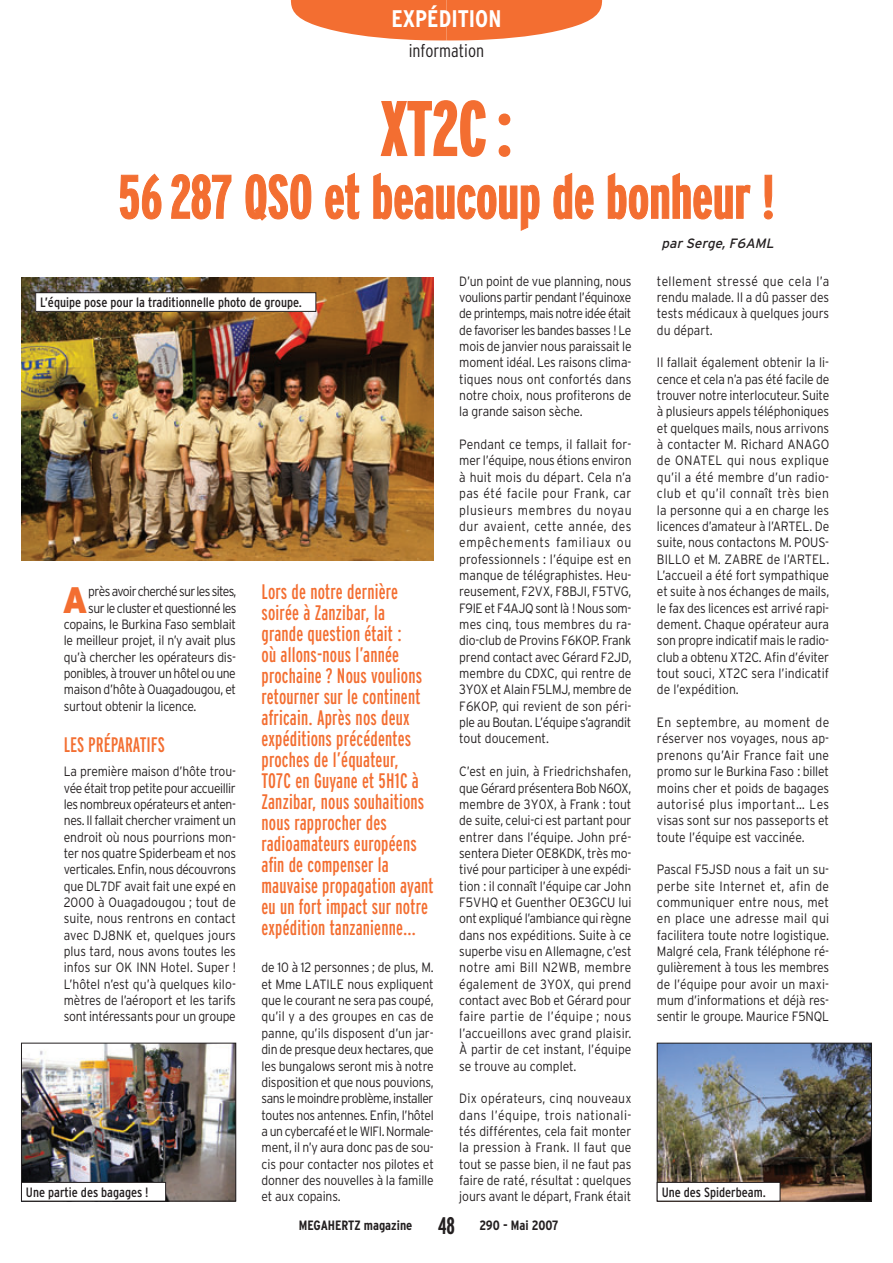
<style>
.page{position:relative;width:893px;height:1263px;background:#fff}
.page>*{position:absolute;margin:0;border:0;box-sizing:border-box;transform-origin:0 0}
.t1{font:700 extra-condensed 76.5px "Interstate";color:#f36e31}
.t2{font:700 extra-condensed 61.5px "Interstate";color:#f36e31}
.t3{font:900 36.9px "Interstate";color:#f36e31;scale:.9 1}
.t4{font:700 condensed 24px "Interstate";color:#fff}
.t5{font:700 extra-condensed 24px "Interstate";color:#231f20}
.t6{font:extra-condensed 21px/21px "Interstate";letter-spacing:.01em;color:#f36e31}
.t7{font:300 condensed 18px "Interstate";color:#231f20}
.t8{font:300 13.5px/16.4px "Interstate";letter-spacing:-.01em;color:#231f20;text-align:justify;scale:.9 1}
.t9{font:condensed 13.5px "Interstate";color:#231f20}
.t10{font:300 13.5px "Interstate";letter-spacing:-.035em;color:#231f20;scale:.9 1}
.t11{font:700 condensed 13.5px "Interstate";color:#231f20}
.t12{font:300 13.5px "Interstate";letter-spacing:-.05em;color:#231f20;scale:.9 1}
.t13{font:300 13.5px "Interstate";letter-spacing:-.04em;color:#231f20;scale:.9 1}
.t14{font:italic 13.5px "Interstate";color:#231f20}
</style>
<div class="page">
<svg style="left:291px;top:0;width:311px;height:41px"></svg>
<svg style="left:380px;top:100px;width:106px;height:57px"></svg>
<svg style="left:498px;top:113px;width:13px;height:44px"></svg>
<svg style="left:119px;top:173px;width:43px;height:47px"></svg>
<svg style="left:171px;top:174px;width:61px;height:46px"></svg>
<svg style="left:245px;top:174px;width:67px;height:47px"></svg>
<svg style="left:325px;top:172px;width:35px;height:48px"></svg>
<svg style="left:373px;top:172px;width:167px;height:59px"></svg>
<svg style="left:553px;top:172px;width:41px;height:48px"></svg>
<svg style="left:607px;top:172px;width:144px;height:48px"></svg>
<svg style="left:763px;top:174px;width:10px;height:46px"></svg>
<img style="left:21px;top:278px;width:413px;height:283px">
<div style="left:36px;top:293px;width:280px;height:18px;background:#fff"></div>
<div style="left:35px;top:292px;width:281px;height:20px;border:1px solid #231f20"></div>
<img style="left:23px;top:1045px;width:211px;height:154px">
<div style="left:21px;top:1043px;width:215px;height:158px;border:1px solid #231f20"></div>
<div style="left:21px;top:1182px;width:145px;height:19px;background:#fff"></div>
<div style="left:21px;top:1182px;width:145px;height:19px;border:1px solid #231f20"></div>
<img style="left:659px;top:1045px;width:211px;height:154px">
<div style="left:657px;top:1043px;width:215px;height:158px;border:1px solid #231f20"></div>
<div style="left:657px;top:1182px;width:123px;height:19px;background:#fff"></div>
<div style="left:657px;top:1182px;width:123px;height:19px;border:1px solid #231f20"></div>
<h3 class="t4" style="left:392px;top:5px;width:111px">expédition</h3>
<h3 class="t7" style="left:409px;top:41px;width:77px">information</h3>
<h1 class="t1" style="left:381px;top:86px;width:133px">XT2C :</h1>
<h2 class="t2" style="left:118px;top:163px;width:658px">56 287 QSO et beaucoup de bonheur !</h2>
<p class="t14" style="left:662px;top:236px;width:117px">parSerge,F6AML</p>
<p class="t8" style="left:657px;top:273px;width:193px">tellement stressé que cela l’a rendu malade. Il a dû passer des tests médicaux à quelques jours du départ.</p>
<p class="t8" style="left:657px;top:354px;width:193px">Il fallait également obtenir la li&shy;cence et cela n’a pas été facile de trouver notre interlocuteur. Suite à plusieurs appels téléphoniques et quelques mails, nous arrivons à contacter M. Richard ANAGO de ONATEL qui nous explique qu’il a été membre d’un radio&shy;club et qu’il connaît très bien la personne qui a en charge les licences d’amateur à l’ARTEL. De suite, nous contactons M. POUS-BILLO et M. ZABRE de l’ARTEL.<br>L’accueil a été fort sympathique et suite à nos échanges de mails, le fax des licences est arrivé rapi&shy;dement. Chaque opérateur aura son propre indicatif mais le radio&shy;club a obtenu XT2C. Afin d’éviter tout souci, XT2C sera l’indicatif de l’expédition.</p>
<p class="t8" style="left:657px;top:714px;width:193px">En septembre, au moment de réserver nos voyages, nous ap&shy;prenons qu’Air France fait une promo sur le Burkina Faso : billet moins cher et poids de bagages autorisé plus important… Les visas sont sur nos passeports et toute l’équipe est vaccinée.</p>
<p class="t8" style="left:657px;top:861px;width:193px">Pascal F5JSD nous a fait un su&shy;perbe site Internet et, afin de communiquer entre nous, met en place une adresse mail qui facilitera toute notre logistique.<br>Malgré cela, Frank téléphone ré&shy;gulièrement à tous les membres de l’équipe pour avoir un maxi&shy;mum d’informations et déjà res&shy;sentir le groupe. Maurice F5NQL</p>
<p class="t8" style="left:459px;top:273px;width:193px">D’un point de vue planning, nous voulions partir pendant l’équinoxe de printemps, mais notre idée était de favoriser les bandes basses ! Le mois de janvier nous paraissait le moment idéal. Les raisons clima&shy;tiques nous ont confortés dans notre choix, nous profiterons de la grande saison sèche.</p>
<p class="t8" style="left:459px;top:436px;width:193px">Pendant ce temps, il fallait for&shy;mer l’équipe, nous étions environ à huit mois du départ. Cela n’a pas été facile pour Frank, car plusieurs membres du noyau dur avaient, cette année, des empêchements familiaux ou professionnels : l’équipe est en manque de télégraphistes. Heu&shy;reusement, F2VX, F8BJI, F5TVG, F9IE et F4AJQ sont là ! Nous som&shy;mes cinq, tous membres du ra&shy;dio-club de Provins F6KOP. Frank prend contact avec Gérard F2JD, membre du CDXC, qui rentre de 3Y0X et Alain F5LMJ, membre de F6KOP, qui revient de son péri&shy;ple au Boutan. L’équipe s’agrandit tout doucement.</p>
<p class="t8" style="left:459px;top:763px;width:193px">C’est en juin, à Friedrichshafen, que Gérard présentera Bob N6OX, membre de 3Y0X, à Frank : tout de suite, celui-ci est partant pour entrer dans l’équipe. John pré&shy;sentera Dieter OE8KDK, très mo&shy;tivé pour participer à une expédi&shy;tion : il connaît l’équipe car John F5VHQ et Guenther OE3GCU lui ont expliqué l’ambiance qui règne dans nos expéditions. Suite à ce superbe visu en Allemagne, c’est notre ami Bill N2WB, membre également de 3Y0X, qui prend contact avec Bob et Gérard pour faire partie de l’équipe ; nous l’accueillons avec grand plaisir.<br>À partir de cet instant, l’équipe se trouve au complet.</p>
<p class="t8" style="left:459px;top:1090px;width:193px">Dix opérateurs, cinq nouveaux dans l’équipe, trois nationali&shy;tés différentes, cela fait monter la pression à Frank. Il faut que tout se passe bien, il ne faut pas faire de raté, résultat : quelques jours avant le départ, Frank était</p>
<p class="t9" style="left:40px;top:295px;width:263px">L’équipe pose pour la traditionnelle photo de groupe.</p>
<p class="t6" style="left:261px;top:581px;width:174px">Lors de notre dernière soirée à Zanzibar, la<br>grande question était :<br>où allons-nous l’année prochaine ? Nous voulions retourner sur le continent africain. Après nos deux expéditions précédentes proches de l’équateur,<br>TO7C en Guyane et 5H1C à<br>Zanzibar, nous souhaitions nous rapprocher des radioamateurs européens afin de compenser la mauvaise propagation ayant eu un fort impact sur notre expédition tanzanienne…</p>
<h3 class="t3" style="left:62px;top:578px;width:30px">A</h3>
<p class="t12" style="left:88px;top:584px;width:166px">près avoir cherché sur les sites,</p>
<p class="t13" style="left:88px;top:600px;width:166px">sur le cluster et questionné les</p>
<p class="t8" style="left:64px;top:616px;width:193px">copains, le Burkina Faso semblait</p>
<p class="t8" style="left:64px;top:632px;width:193px">le meilleur projet, il n’y avait plus</p>
<p class="t8" style="left:64px;top:649px;width:193px">qu’à chercher les opérateurs dis-</p>
<p class="t10" style="left:64px;top:666px;width:193px">ponibles, à trouver un hôtel ou une</p>
<p class="t8" style="left:64px;top:681px;width:193px">maison d’hôte à Ouagadougou, et</p>
<p class="t8" style="left:64px;top:698px;width:149px">surtout obtenir la licence.</p>
<h3 class="t6" style="left:64px;top:734px;width:103px">Les préparatifs</h3>
<p class="t8" style="left:64px;top:763px;width:193px">La première maison d’hôte trou&shy;vée était trop petite pour accueillir les nombreux opérateurs et anten&shy;nes. Il fallait chercher vraiment un endroit où nous pourrions mon&shy;ter nos quatre Spiderbeam et nos verticales. Enfin, nous découvrons que DL7DF avait fait une expé en 2000 à Ouagadougou ; tout de suite, nous rentrons en contact avec DJ8NK et, quelques jours plus tard, nous avons toutes les infos sur OK INN Hotel. Super !<br>L’hôtel n’est qu’à quelques kilo&shy;mètres de l’aéroport et les tarifs sont intéressants pour un groupe</p>
<p class="t8" style="left:261px;top:959px;width:193px">de 10 à 12 personnes ; de plus, M. et Mme LATILE nous expliquent que le courant ne sera pas coupé, qu’il y a des groupes en cas de panne, qu’ils disposent d’un jar&shy;din de presque deux hectares, que les bungalows seront mis à notre disposition et que nous pouvions, sans le moindre problème, installer toutes nos antennes. Enfin, l’hôtel a un cybercafé et le WIFI. Normale&shy;ment, il n’y aura donc pas de sou&shy;cis pour contacter nos pilotes et donner des nouvelles à la famille et aux copains.</p>
<p class="t9" style="left:26px;top:1184px;width:124px">Une partie des bagages !</p>
<p class="t9" style="left:662px;top:1184px;width:106px">Une des Spiderbeam.</p>
<h3 class="t5" style="left:438px;top:1213px;width:18px">48</h3>
<p class="t11" style="left:299px;top:1218px;width:115px">MEGAHERTZ magazine</p>
<p class="t11" style="left:479px;top:1218px;width:81px">290 - Mai 2007</p>
</div>
